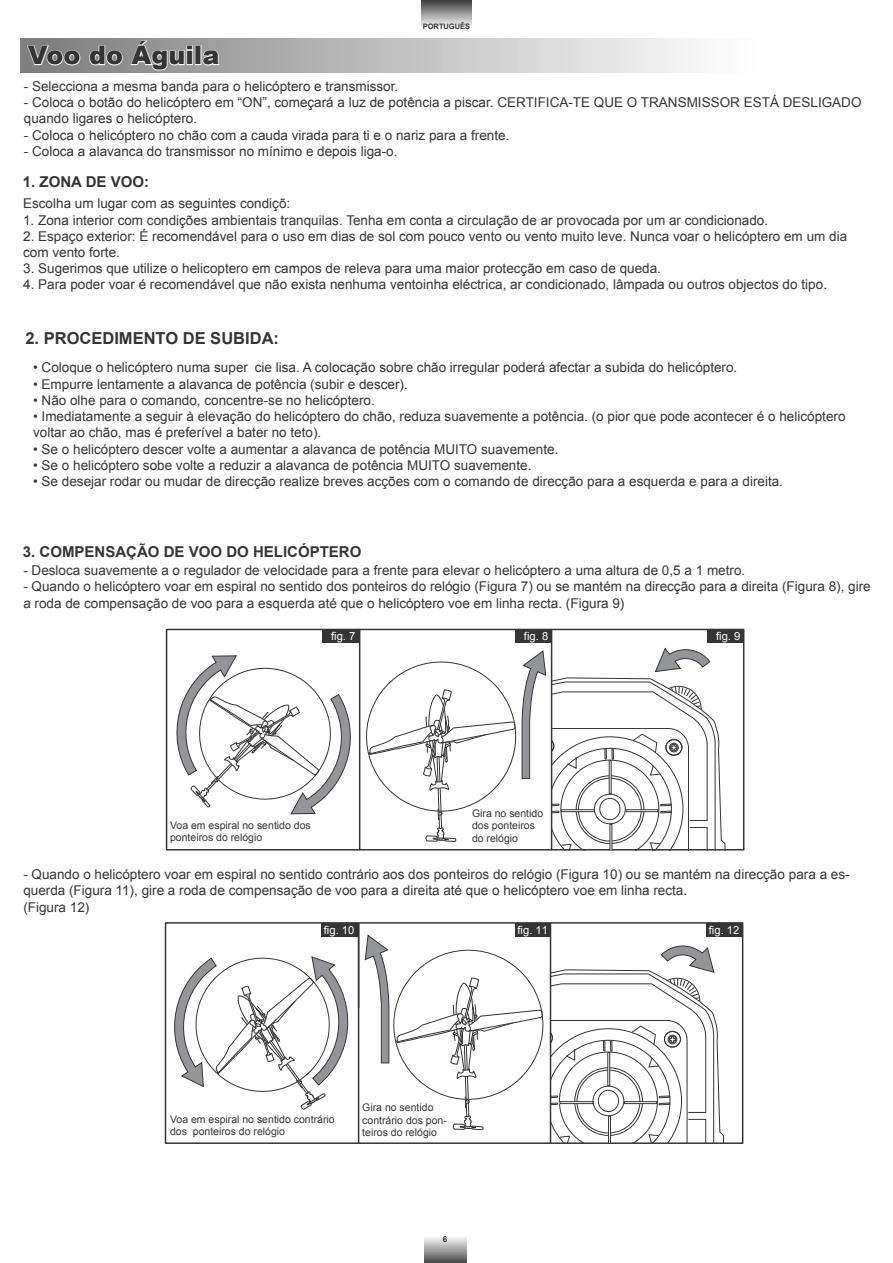
<style>
.page{position:relative;width:893px;height:1263px;background:#fff}
.page>*{position:absolute;margin:0;border:0;box-sizing:border-box;transform-origin:0 0}
.t1{font:900 25.5px "Arial";color:#363536}
.t2{font:700 16.5px "Arial";color:#363536}
.t3{font:700 15px "Arial";color:#363536}
.t4{font:13.5px/16.2px "Arial";color:#363536}
.t5{font:11.25px "Arial";color:#fff}
.t6{font:10.5px/12.6px "Arial";color:#363536}
.t7{font:700 8.25px "Arial";color:#363536}
.t8{font:700 7.5px "Arial";color:#363536}
</style>
<div class="page">
<div style="left:424px;top:1235px;width:43px;height:28px;background:linear-gradient(to bottom,#fff,#515151)"></div>
<svg style="left:421px;top:0;width:51px;height:27px"></svg>
<div style="left:20px;top:39px;width:829px;height:34px;background:linear-gradient(to right,#7e7e7e,#fff)"></div>
<svg style="left:26px;top:45px;width:55px;height:21px"></svg>
<svg style="left:88px;top:40px;width:106px;height:31px;background:#a9a9a9"></svg>
<div style="left:195px;top:45px;width:6px;height:20px;border:2px solid #fff"></div>
<svg style="left:201px;top:49px;width:20px;height:17px"></svg>
<hr style="left:551px;top:629px;width:1px;height:221px;background:#363536">
<hr style="left:359px;top:629px;width:1px;height:221px;background:#363536">
<div style="left:322px;top:629px;width:38px;height:14px;background:#363536"></div>
<div style="left:515px;top:629px;width:37px;height:14px;background:#363536"></div>
<div style="left:708px;top:629px;width:36px;height:14px;background:#363536"></div>
<svg style="left:165px;top:646px;width:560px;height:204px"></svg>
<hr style="left:358px;top:923px;width:1px;height:220px;background:#363536">
<div style="left:165px;top:922px;width:578px;height:222px;border:2px solid #363536"></div>
<hr style="left:550px;top:923px;width:1px;height:220px;background:#363536">
<div style="left:321px;top:923px;width:38px;height:14px;background:#363536"></div>
<div style="left:515px;top:923px;width:35px;height:14px;background:#363536"></div>
<div style="left:706px;top:923px;width:37px;height:14px;background:#363536"></div>
<svg style="left:164px;top:956px;width:185px;height:154px"></svg>
<svg style="left:364px;top:934px;width:360px;height:208px"></svg>
<h1 class="t1" style="left:28px;top:37px;width:193px">Voo do Águila</h1>
<p class="t8" style="left:423px;top:22px;width:49px">PORTUGUÊS</p>
<p class="t4" style="left:24px;top:78px;width:376px">- Selecciona a mesma banda para o helicóptero e transmissor.</p>
<p class="t4" style="left:24px;top:95px;width:839px">- Coloca o botão do helicóptero em “ON”, começará a luz de potência a piscar. CERTIFICA-TE QUE O TRANSMISSOR ESTÁ DESLIGADO quando ligares o helicóptero.</p>
<p class="t4" style="left:24px;top:127px;width:487px">- Coloca o helicóptero no chão com a cauda virada para ti e o nariz para a frente.</p>
<p class="t4" style="left:24px;top:143px;width:375px">- Coloca a alavanca do transmissor no mínimo e depois liga-o.</p>
<p class="t3" style="left:23px;top:172px;width:128px">1. ZONA DE VOO:</p>
<p class="t4" style="left:23px;top:196px;width:269px">Escolha um lugar com as seguintes condiçõ:</p>
<p class="t4" style="left:23px;top:212px;width:746px">1. Zona interior com condições ambientais tranquilas. Tenha em conta a circulação de ar provocada por um ar condicionado.</p>
<p class="t4" style="left:23px;top:228px;width:825px">2. Espaço exterior: É recomendável para o uso em dias de sol com pouco vento ou vento muito leve. Nunca voar o helicóptero em um dia com vento forte.</p>
<p class="t4" style="left:23px;top:260px;width:639px">3. Sugerimos que utilize o helicoptero em campos de releva para uma maior protecção em caso de queda.</p>
<p class="t4" style="left:23px;top:277px;width:805px">4. Para poder voar é recomendável que não exista nenhuma ventoinha eléctrica, ar condicionado, lâmpada ou outros objectos do tipo.</p>
<p class="t2" style="left:25px;top:327px;width:255px">2. PROCEDIMENTO DE SUBIDA:</p>
<p class="t4" style="left:33px;top:360px;width:706px">• Coloque o helicóptero numa super cie lisa. A colocação sobre chão irregular poderá afectar a subida do helicóptero.</p>
<p class="t4" style="left:33px;top:376px;width:376px">• Empurre lentamente a alavanca de potência (subir e descer).</p>
<p class="t4" style="left:33px;top:392px;width:343px">• Não olhe para o comando, concentre-se no helicóptero.</p>
<p class="t4" style="left:33px;top:408px;width:814px">• Imediatamente a seguir à elevação do helicóptero do chão, reduza suavemente a potência. (o pior que pode acontecer é o helicóptero voltar ao chão, mas é preferível a bater no teto).</p>
<p class="t4" style="left:33px;top:441px;width:527px">• Se o helicóptero descer volte a aumentar a alavanca de potência MUITO suavemente.</p>
<p class="t4" style="left:33px;top:457px;width:500px">• Se o helicóptero sobe volte a reduzir a alavanca de potência MUITO suavemente.</p>
<p class="t4" style="left:33px;top:473px;width:751px">• Se desejar rodar ou mudar de direcção realize breves acções com o comando de direcção para a esquerda e para a direita.</p>
<p class="t3" style="left:23px;top:542px;width:340px">3. COMPENSAÇÃO DE VOO DO HELICÓPTERO</p>
<p class="t4" style="left:23px;top:562px;width:723px">- Desloca suavemente a o regulador de velocidade para a frente para elevar o helicóptero a uma altura de 0,5 a 1 metro.</p>
<p class="t4" style="left:23px;top:579px;width:849px">- Quando o helicóptero voar em espiral no sentido dos ponteiros do relógio (Figura 7) ou se mantém na direcção para a direita (Figura 8), gire a roda de compensação de voo para a esquerda até que o helicóptero voe em linha recta. (Figura 9)</p>
<p class="t5" style="left:331px;top:629px;width:26px">fig. 7</p>
<p class="t5" style="left:524px;top:629px;width:26px">fig. 8</p>
<p class="t5" style="left:716px;top:629px;width:26px">fig. 9</p>
<p class="t6" style="left:170px;top:819px;width:142px">Voa em espiral no sentido dos ponteiros do relógio</p>
<p class="t6" style="left:472px;top:807px;width:73px">Gira no sentido dos ponteiros do relógio</p>
<p class="t4" style="left:23px;top:866px;width:828px">- Quando o helicóptero voar em espiral no sentido contrário aos dos ponteiros do relógio (Figura 10) ou se mantém na direcção para a es&shy;querda (Figura 11), gire a roda de compensação de voo para a direita até que o helicóptero voe em linha recta.<br>(Figura 12)</p>
<p class="t5" style="left:324px;top:922px;width:32px">fig. 10</p>
<p class="t5" style="left:517px;top:922px;width:32px">fig. 11</p>
<p class="t5" style="left:709px;top:922px;width:32px">fig. 12</p>
<p class="t6" style="left:170px;top:1113px;width:166px">Voa em espiral no sentido contrário dos ponteiros do relógio</p>
<p class="t6" style="left:362px;top:1101px;width:86px">Gira no sentido contrário dos pon&shy;teiros do relógio</p>
<p class="t7" style="left:443px;top:1233px;width:6px">6</p>
</div>
